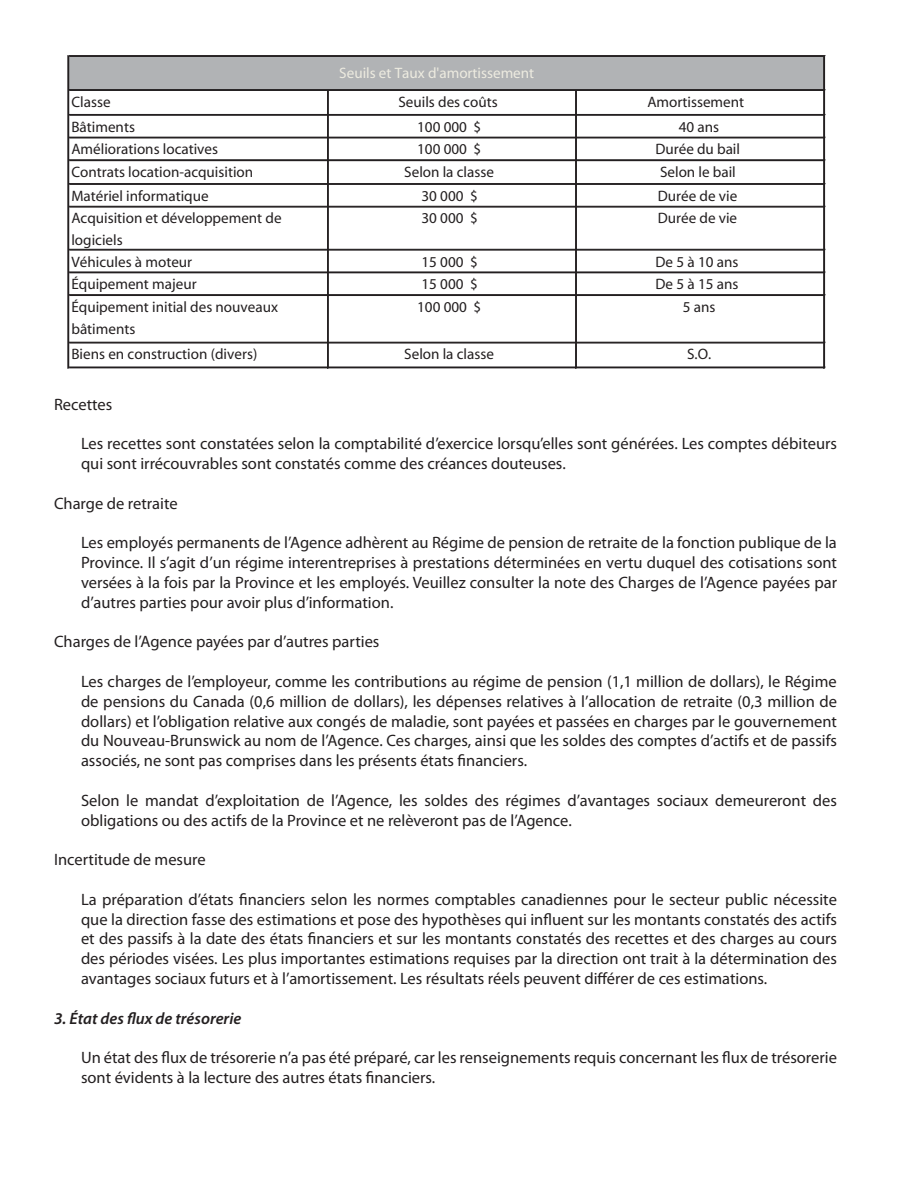
<style>
.page{position:relative;width:918px;height:1188px;background:#fff}
.page>*{position:absolute;margin:0;border:0;box-sizing:border-box;transform-origin:0 0}
.t1{font:16.5px/19.8px "Myriad Pro";color:#231f20}
.t2{font:italic 600 16.5px "Myriad Pro";color:#231f20}
.t3{font:15.15px/22.6px "Myriad";color:#231f20;text-align:center}
.t4{font:15.15px "Myriad";color:#edebe0}
</style>
<div class="page">
<div style="left:69px;top:56px;width:756px;height:34px;background:#b1b3b5"></div>
<hr style="left:68px;top:56px;width:1px;height:312px;background:#231f20">
<hr style="left:823px;top:57px;width:1px;height:311px;background:#231f20">
<hr style="left:824px;top:57px;width:1px;height:311px;background:#231f20">
<hr style="left:327px;top:91px;width:2px;height:277px;background:#231f20">
<hr style="left:575px;top:91px;width:1px;height:277px;background:#231f20">
<hr style="left:576px;top:91px;width:1px;height:277px;background:#231f20">
<hr style="left:69px;top:56px;width:756px;height:1px;background:#231f20">
<hr style="left:69px;top:89px;width:756px;height:1px;background:#231f20">
<hr style="left:69px;top:90px;width:756px;height:1px;background:#231f20">
<hr style="left:69px;top:114px;width:756px;height:2px;background:#231f20">
<hr style="left:69px;top:137px;width:756px;height:1px;background:#231f20">
<hr style="left:69px;top:160px;width:756px;height:1px;background:#231f20">
<hr style="left:69px;top:183px;width:756px;height:2px;background:#231f20">
<hr style="left:69px;top:206px;width:756px;height:2px;background:#231f20">
<hr style="left:69px;top:249px;width:756px;height:2px;background:#231f20">
<hr style="left:69px;top:272px;width:756px;height:1px;background:#231f20">
<hr style="left:69px;top:294px;width:756px;height:1px;background:#231f20">
<hr style="left:69px;top:295px;width:756px;height:1px;background:#231f20">
<hr style="left:69px;top:342px;width:756px;height:2px;background:#231f20">
<hr style="left:69px;top:367px;width:756px;height:1px;background:#231f20">
<p class="t3" style="left:71px;top:92px;width:41px">Classe</p>
<p class="t4" style="left:339px;top:67px;width:196px">Seuils et Taux d'amortissement</p>
<p class="t3" style="left:398px;top:92px;width:101px">Seuils des coûts</p>
<p class="t3" style="left:647px;top:92px;width:98px">Amortissement</p>
<p class="t3" style="left:417px;top:116px;width:66px">100 000 $</p>
<p class="t3" style="left:71px;top:116px;width:65px">Bâtiments</p>
<p class="t3" style="left:655px;top:116px;width:86px">40 ans<br>Durée du bail</p>
<p class="t3" style="left:404px;top:139px;width:91px">100 000 $<br>Selon la classe</p>
<p class="t3" style="left:71px;top:139px;width:148px">Améliorations locatives</p>
<p class="t3" style="left:71px;top:162px;width:183px">Contrats location-acquisition</p>
<p class="t3" style="left:660px;top:162px;width:77px">Selon le bail</p>
<p class="t3" style="left:71px;top:209px;width:212px;line-height:21.8px;text-align:left">Acquisition et développement de logiciels</p>
<p class="t3" style="left:71px;top:186px;width:139px">Matériel informatique</p>
<p class="t3" style="left:421px;top:186px;width:58px">30 000 $</p>
<p class="t3" style="left:658px;top:186px;width:81px">Durée de vie</p>
<p class="t3" style="left:421px;top:208px;width:58px">30 000 $</p>
<p class="t3" style="left:658px;top:208px;width:81px">Durée de vie</p>
<p class="t3" style="left:71px;top:251px;width:122px">Véhicules à moteur</p>
<p class="t3" style="left:421px;top:251px;width:58px">15 000 $</p>
<p class="t3" style="left:655px;top:251px;width:85px">De 5 à 10 ans</p>
<p class="t3" style="left:71px;top:274px;width:127px">Équipement majeur</p>
<p class="t3" style="left:71px;top:297px;width:208px;line-height:21.8px;text-align:left">Équipement initial des nouveaux bâtiments</p>
<p class="t3" style="left:71px;top:344px;width:187px">Biens en construction (divers)</p>
<p class="t3" style="left:421px;top:274px;width:58px">15 000 $</p>
<p class="t3" style="left:417px;top:297px;width:66px">100 000 $</p>
<p class="t3" style="left:404px;top:344px;width:91px">Selon la classe</p>
<p class="t3" style="left:655px;top:274px;width:85px">De 5 à 15 ans<br>5 ans</p>
<p class="t3" style="left:687px;top:344px;width:26px">S.O.</p>
<p class="t1" style="left:54px;top:396px;width:60px">Recettes</p>
<p class="t1" style="left:81px;top:436px;width:758px">Les recettes sont constatées selon la comptabilité d’exercice lorsqu’elles sont générées. Les comptes débiteurs qui sont irrécouvrables sont constatés comme des créances douteuses.</p>
<p class="t1" style="left:54px;top:495px;width:125px">Charge de retraite</p>
<p class="t1" style="left:81px;top:535px;width:758px;text-align:justify">Les employés permanents de l’Agence adhèrent au Régime de pension de retraite de la fonction publique de la Province. Il s’agit d’un régime interentreprises à prestations déterminées en vertu duquel des cotisations sont versées à la fois par la Province et les employés. Veuillez consulter la note des Charges de l’Agence payées par d’autres parties pour avoir plus d’information.</p>
<p class="t1" style="left:54px;top:634px;width:327px">Charges de l’Agence payées par d’autres parties</p>
<p class="t1" style="left:81px;top:673px;width:758px;text-align:justify">Les charges de l’employeur, comme les contributions au régime de pension (1,1 million de dollars), le Régime de pensions du Canada (0,6 million de dollars), les dépenses relatives à l’allocation de retraite (0,3 million de dollars) et l’obligation relative aux congés de maladie, sont payées et passées en charges par le gouvernement du Nouveau-Brunswick au nom de l’Agence. Ces charges, ainsi que les soldes des comptes d’actifs et de passifs associés, ne sont pas comprises dans les présents états financiers.</p>
<p class="t1" style="left:81px;top:792px;width:758px">Selon le mandat d’exploitation de l’Agence, les soldes des régimes d’avantages sociaux demeureront des obligations ou des actifs de la Province et ne relèveront pas de l’Agence.</p>
<p class="t1" style="left:54px;top:852px;width:153px">Incertitude de mesure</p>
<p class="t1" style="left:81px;top:891px;width:758px;text-align:justify">La préparation d’états financiers selon les normes comptables canadiennes pour le secteur public nécessite que la direction fasse des estimations et pose des hypothèses qui influent sur les montants constatés des actifs et des passifs à la date des états financiers et sur les montants constatés des recettes et des charges au cours des périodes visées. Les plus importantes estimations requises par la direction ont trait à la détermination des avantages sociaux futurs et à l’amortissement. Les résultats réels peuvent différer de ces estimations.</p>
<p class="t2" style="left:54px;top:1012px;width:189px">3. État des flux de trésorerie</p>
<p class="t1" style="left:81px;top:1050px;width:757px">Un état des flux de trésorerie n’a pas été préparé, car les renseignements requis concernant les flux de trésorerie sont évidents à la lecture des autres états financiers.</p>
</div>
